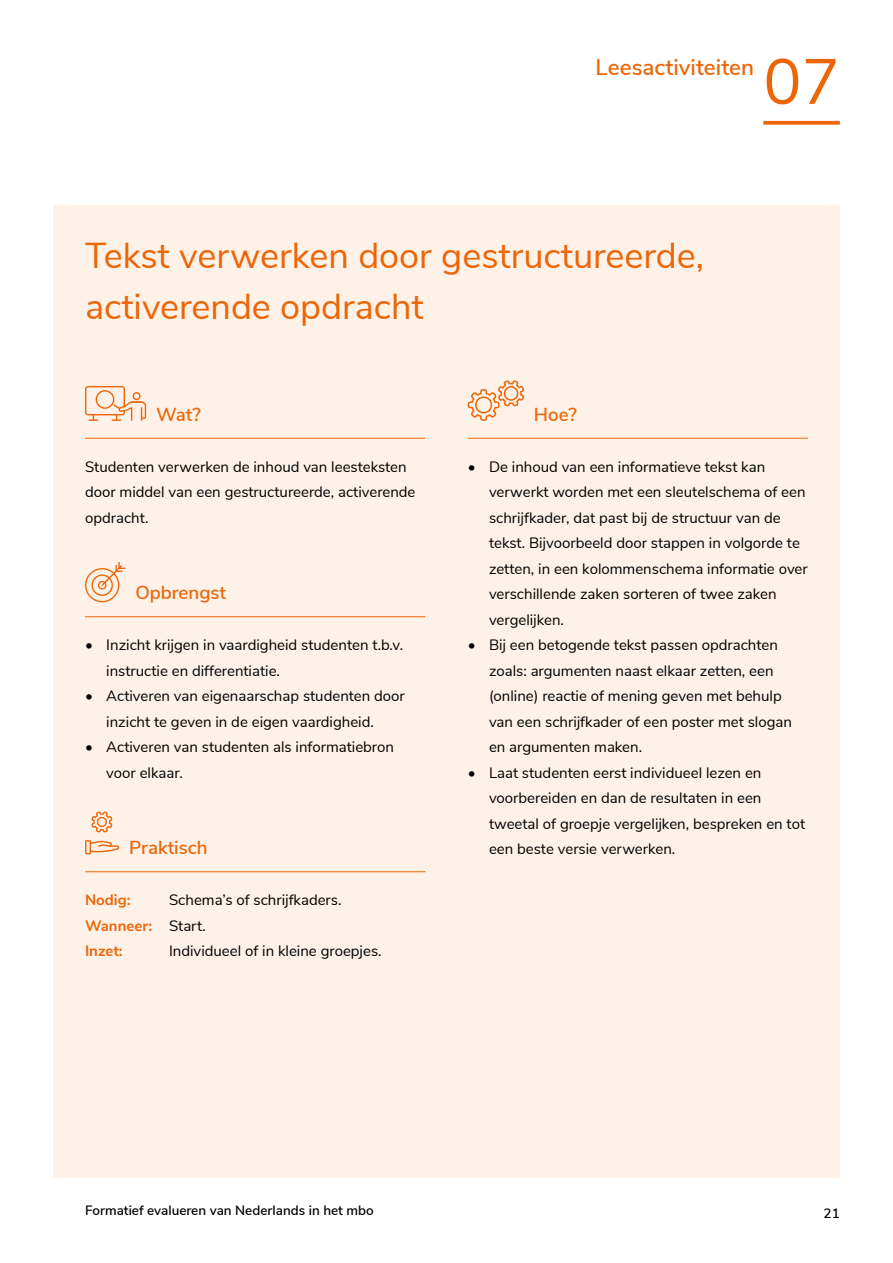
<style>
.page{position:relative;width:893px;height:1263px;background:#fff}
.page>*{position:absolute;margin:0;border:0;box-sizing:border-box;transform-origin:0 0}
.bodytekst{font:63.75px "Nunito Sans";color:#ec6608}
.lestitels{font:36px/51px "Nunito Sans";color:#ec6608}
.bodytekst-2{font:600 22.5px "Nunito Sans";color:#ec6608}
.tussenkop_met_lijn{font:600 18.75px "Nunito Sans";color:#ec6608}
.bodytekst-3{font:15px/25.5px "Nunito Sans";color:#000}
.bodytekst-4{font:700 15px "Nunito Sans";color:#ec6608}
.t1{font:600 13.5px "Nunito Sans";color:#000}
.s1{font-weight:400;color:#000}
</style>
<div class="page">
<div style="left:53px;top:206px;width:787px;height:972px;background:#fef1e8"></div>
<svg style="left:763px;top:121px;width:77px;height:4px"></svg>
<hr style="left:85px;top:438px;width:340px;height:1px;background:#ec6608">
<hr style="left:85px;top:616px;width:340px;height:1px;background:#ec6608">
<hr style="left:85px;top:871px;width:340px;height:1px;background:#ec6608">
<svg style="left:85px;top:386px;width:61px;height:35px"></svg>
<svg style="left:85px;top:562px;width:40px;height:40px"></svg>
<svg style="left:85px;top:840px;width:34px;height:14px"></svg>
<svg style="left:91px;top:811px;width:22px;height:21px"></svg>
<hr style="left:468px;top:438px;width:340px;height:1px;background:#ec6608">
<svg style="left:468px;top:380px;width:56px;height:41px"></svg>
<hr style="left:0;top:0;width:1px;height:1263px;background:#9d9d9c">
<p class="bodytekst-2" style="left:596px;top:51px;width:160px">Leesactiviteiten</p>
<p class="bodytekst" style="left:763px;top:35px;width:78px">07</p>
<h3 class="lestitels" style="left:85px;top:228px;width:621px">Tekst verwerken door gestructureerde, activerende opdracht</h3>
<p class="tussenkop_met_lijn" style="left:156px;top:401px;width:46px">Wat?</p>
<p class="tussenkop_met_lijn" style="left:534px;top:401px;width:45px">Hoe?</p>
<p class="bodytekst-3" style="left:85px;top:453px;width:332px">Studenten verwerken de inhoud van leesteksten door middel van een gestructureerde, activerende opdracht.</p>
<p class="tussenkop_met_lijn" style="left:135px;top:579px;width:92px">Opbrengst</p>
<p class="bodytekst-3" style="left:106px;top:631px;width:298px;text-indent:-21px">• Inzicht krijgen in vaardigheid studenten t.b.v. instructie en differentiatie.</p>
<p class="bodytekst-3" style="left:106px;top:682px;width:300px;text-indent:-21px">• Activeren van eigenaarschap studenten door inzicht te geven in de eigen vaardigheid.</p>
<p class="bodytekst-3" style="left:106px;top:733px;width:289px;text-indent:-21px">• Activeren van studenten als informatiebron voor elkaar.</p>
<p class="tussenkop_met_lijn" style="left:129px;top:834px;width:80px">Praktisch</p>
<p class="bodytekst-4" style="left:85px;top:889px;width:47px">Nodig:</p>
<p class="bodytekst-3" style="left:169px;top:886px;width:174px">Schema’s of schrijfkaders.</p>
<p class="bodytekst-4" style="left:85px;top:915px;width:122px">Wanneer: <span class="s1">Start.</span></p>
<p class="bodytekst-4" style="left:85px;top:940px;width:39px">Inzet:</p>
<p class="bodytekst-3" style="left:169px;top:937px;width:214px">Individueel of in kleine groepjes.</p>
<p class="bodytekst-3" style="left:489px;top:453px;width:320px;text-indent:-21px">• De inhoud van een informatieve tekst kan verwerkt worden met een sleutelschema of een schrijfkader, dat past bij de structuur van de tekst. Bijvoorbeeld door stappen in volgorde te zetten, in een kolommenschema informatie over verschillende zaken sorteren of twee zaken vergelijken.</p>
<p class="bodytekst-3" style="left:489px;top:631px;width:304px;text-indent:-21px">• Bij een betogende tekst passen opdrachten zoals: argumenten naast elkaar zetten, een (online) reactie of mening geven met behulp van een schrijfkader of een poster met slogan en argumenten maken.</p>
<p class="bodytekst-3" style="left:489px;top:759px;width:318px;text-indent:-21px">• Laat studenten eerst individueel lezen en voorbereiden en dan de resultaten in een tweetal of groepje vergelijken, bespreken en tot een beste versie verwerken.</p>
<p class="t1" style="left:85px;top:1200px;width:290px">Formatief evalueren van Nederlands in het mbo</p>
<p class="t1" style="left:824px;top:1203px;width:18px">21</p>
</div>
